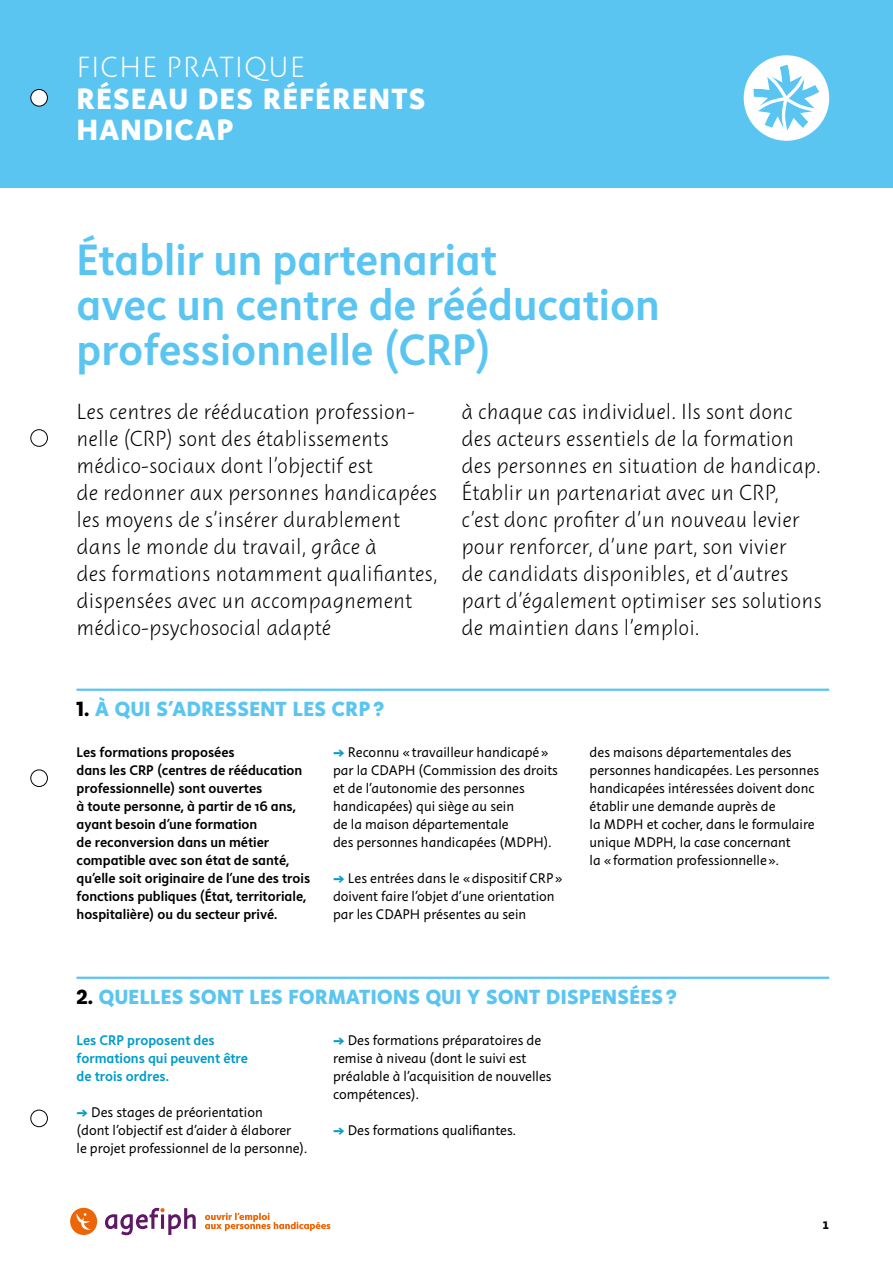
<style>
.page{position:relative;width:893px;height:1263px;background:#fff}
.page>*{position:absolute;margin:0;border:0;box-sizing:border-box;transform-origin:0 0}
.t1{font:45px/45px "Instant 4 Slow";color:#5bc5f2}
.t2{font:800 30px/31.5px "Instant 5";letter-spacing:.05em;color:#fff}
.t3{font:30px "Instant 2 Quick";letter-spacing:.05em;color:#fff}
.t4{font:22.5px/27px "Instant 2 Quick";color:#000}
.t5{font:800 21px "Instant 5";letter-spacing:.02em;color:#5bc5f2}
.t6{font:14.25px/18px "Instant 3";color:#000}
.t7{font:14.25px/18px "Instant 4 Slow";color:#000}
.t8{font:14.25px/18px "Instant 4 Slow";color:#009cc9}
.t9{font:800 11.25px "Instant 5";color:#000}
.s1{color:#000}
.s2{font-family:"Instant 5";font-weight:800;color:#009cc9}
</style>
<div class="page">
<div style="left:0;top:0;width:893px;height:188px;background:#5bc5f2"></div>
<div style="left:744px;top:55px;width:85px;height:86px;background:#fff;border-radius:50%"></div>
<svg style="left:751px;top:64px;width:69px;height:71px"></svg>
<svg style="left:105px;top:1208px;width:91px;height:27px"></svg>
<div style="left:70px;top:1208px;width:27px;height:27px;background:#ec6608;border-radius:50%"></div>
<svg style="left:76px;top:1213px;width:15px;height:17px"></svg>
<svg style="left:205px;top:1213px;width:125px;height:18px"></svg>
<hr style="left:77px;top:689px;width:752px;height:2px;background:#5bc5f2">
<hr style="left:77px;top:977px;width:752px;height:2px;background:#5bc5f2">
<div style="left:31px;top:89px;width:16px;height:17px;background:#fff;border-radius:50%"></div>
<div style="left:31px;top:89px;width:17px;height:17px;border:1px solid #000;border-radius:50%"></div>
<div style="left:31px;top:429px;width:17px;height:17px;border:1px solid #000;border-radius:50%"></div>
<div style="left:31px;top:770px;width:17px;height:17px;border:1px solid #000;border-radius:50%"></div>
<div style="left:31px;top:1110px;width:17px;height:17px;border:1px solid #000;border-radius:50%"></div>
<h2 class="t3" style="left:77px;top:49px;width:230px">FICHE PRATIQUE</h2>
<h2 class="t2" style="left:77px;top:82px;width:350px">RÉSEAU DES RÉFÉRENTS<br>HANDICAP</h2>
<h1 class="t1" style="left:77px;top:237px;width:585px">Établir un partenariat<br>avec un centre de rééducation professionnelle (CRP)</h1>
<p class="t4" style="left:77px;top:399px;width:363px">Les centres de rééducation profession&shy;nelle (CRP) sont des établissements médico-sociaux dont l’objectif est<br>de redonner aux personnes handicapées les moyens de s’insérer durablement dans le monde du travail, grâce à<br>des formations notamment qualifiantes, dispensées avec un accompagnement médico-psychosocial adapté</p>
<p class="t4" style="left:461px;top:399px;width:362px">à chaque cas individuel. Ils sont donc des acteurs essentiels de la formation des personnes en situation de handicap.<br>Établir un partenariat avec un CRP, c’est donc profiter d’un nouveau levier pour renforcer, d’une part, son vivier<br>de candidats disponibles, et d’autres part d’également optimiser ses solutions de maintien dans l’emploi.</p>
<h3 class="t5" style="left:77px;top:694px;width:309px"><span class="s1">1.</span> À QUI S’ADRESSENT LES CRP ?</h3>
<p class="t7" style="left:77px;top:743px;width:235px">Les formations proposées<br>dans les CRP (centres de rééducation professionnelle) sont ouvertes<br>à toute personne, à partir de 16 ans, ayant besoin d’une formation<br>de reconversion dans un métier compatible avec son état de santé, qu’elle soit originaire de l’une des trois fonctions publiques (État, territoriale, hospitalière) ou du secteur privé.</p>
<p class="t6" style="left:333px;top:743px;width:226px"><span class="s2">→</span> Reconnu « travailleur handicapé » par la CDAPH (Commission des droits et de l’autonomie des personnes handicapées) qui siège au sein<br>de la maison départementale<br>des personnes handicapées (MDPH).</p>
<p class="t6" style="left:333px;top:869px;width:231px"><span class="s2">→</span> Les entrées dans le « dispositif CRP » doivent faire l’objet d’une orientation par les CDAPH présentes au sein</p>
<p class="t6" style="left:590px;top:743px;width:231px">des maisons départementales des personnes handicapées. Les personnes handicapées intéressées doivent donc établir une demande auprès de<br>la MDPH et cocher, dans le formulaire unique MDPH, la case concernant<br>la « formation professionnelle ».</p>
<h3 class="t5" style="left:77px;top:982px;width:602px"><span class="s1">2.</span> QUELLES SONT LES FORMATIONS QUI Y SONT DISPENSÉES ?</h3>
<p class="t8" style="left:77px;top:1031px;width:173px">Les CRP proposent des formations qui peuvent être de trois ordres.</p>
<p class="t6" style="left:77px;top:1103px;width:232px"><span class="s2">→</span> Des stages de préorientation<br>(dont l’objectif est d’aider à élaborer<br>le projet professionnel de la personne).</p>
<p class="t6" style="left:333px;top:1031px;width:220px"><span class="s2">→</span> Des formations préparatoires de remise à niveau (dont le suivi est préalable à l’acquisition de nouvelles compétences).</p>
<p class="t6" style="left:333px;top:1121px;width:184px"><span class="s2">→</span> Des formations qualifiantes.</p>
<p class="t9" style="left:822px;top:1217px;width:8px">1</p>
</div>
